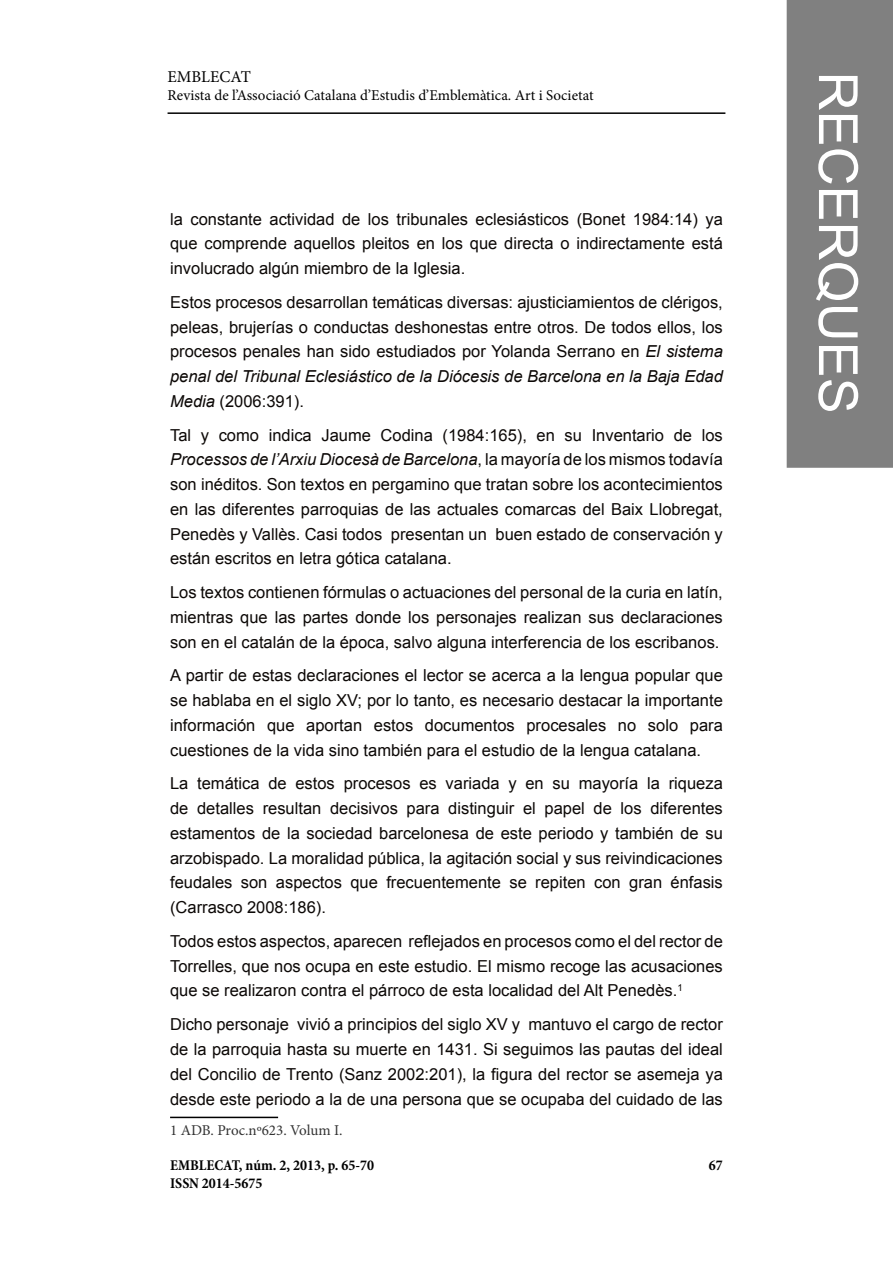
<style>
.page{position:relative;width:893px;height:1263px;background:#fff}
.page>*{position:absolute;margin:0;border:0;box-sizing:border-box;transform-origin:0 0}
.t1{font:54px "Arial";color:#fff}
.Per_defecte{font:16.5px/24.8px "Arial";color:#0c0806;text-align:justify}
.t2{font:16.5px "Minion Pro";color:#000}
.t3{font:15px "Minion Pro";color:#000}
.t4{font:700 condensed 15px "Minion Pro";color:#000}
.t5{font:15px "Minion Pro";color:#333}
.s1{font-style:italic}
</style>
<div class="page">
<div style="left:787px;top:0;width:106px;height:468px;background:#808080"></div>
<hr style="left:168px;top:112px;width:557px;height:2px;background:#000">
<hr style="left:170px;top:1117px;width:108px;height:1px;background:#000">
<p class="t2" style="left:168px;top:65px;width:85px">EMBLECAT</p>
<p class="t3" style="left:168px;top:85px;width:428px">Revista de l’Associació Catalana d’Estudis d’Emblemàtica. Art i Societat</p>
<p class="Per_defecte" style="left:170px;top:207px;width:554px">la constante actividad de los tribunales eclesiásticos (Bonet 1984:14) ya que comprende aquellos pleitos en los que directa o indirectamente está involucrado algún miembro de la Iglesia.</p>
<p class="Per_defecte" style="left:170px;top:290px;width:554px">Estos procesos desarrollan temáticas diversas: ajusticiamientos de clérigos, peleas, brujerías o conductas deshonestas entre otros. De todos ellos, los procesos penales han sido estudiados por Yolanda Serrano en <span class="s1">El sistema penal del Tribunal Eclesiástico de la Diócesis de Barcelona en la Baja Edad Media</span> (2006:391).</p>
<p class="Per_defecte" style="left:170px;top:423px;width:554px">Tal y como indica Jaume Codina (1984:165), en su Inventario de los <span class="s1">Processos de l’Arxiu Diocesà de Barcelona</span>, la mayoría de los mismos todavía son inéditos. Son textos en pergamino que tratan sobre los acontecimientos en las diferentes parroquias de las actuales comarcas del Baix Llobregat, Penedès y Vallès. Casi todos presentan un buen estado de conservación y están escritos en letra gótica catalana.</p>
<p class="Per_defecte" style="left:170px;top:580px;width:554px">Los textos contienen fórmulas o actuaciones del personal de la curia en latín, mientras que las partes donde los personajes realizan sus declaraciones son en el catalán de la época, salvo alguna interferencia de los escribanos.</p>
<p class="Per_defecte" style="left:170px;top:663px;width:554px">A partir de estas declaraciones el lector se acerca a la lengua popular que se hablaba en el siglo XV; por lo tanto, es necesario destacar la importante información que aportan estos documentos procesales no solo para cuestiones de la vida sino también para el estudio de la lengua catalana.</p>
<p class="Per_defecte" style="left:170px;top:771px;width:554px">La temática de estos procesos es variada y en su mayoría la riqueza de detalles resultan decisivos para distinguir el papel de los diferentes estamentos de la sociedad barcelonesa de este periodo y también de su arzobispado. La moralidad pública, la agitación social y sus reivindicaciones feudales son aspectos que frecuentemente se repiten con gran énfasis (Carrasco 2008:186).</p>
<p class="Per_defecte" style="left:170px;top:929px;width:554px">Todos estos aspectos, aparecen reflejados en procesos como el del rector de Torrelles, que nos ocupa en este estudio. El mismo recoge las acusaciones que se realizaron contra el párroco de esta localidad del Alt Penedès.<sup>1</sup></p>
<p class="Per_defecte" style="left:170px;top:1012px;width:554px">Dicho personaje vivió a principios del siglo XV y mantuvo el cargo de rector de la parroquia hasta su muerte en 1431. Si seguimos las pautas del ideal del Concilio de Trento (Sanz 2002:201), la figura del rector se asemeja ya desde este periodo a la de una persona que se ocupaba del cuidado de las</p>
<p class="t5" style="left:170px;top:1120px;width:174px">1 ADB. Proc.nº623. Volum I.</p>
<p class="t4" style="left:170px;top:1155px;width:206px">EMBLECAT, núm. 2, 2013, p. 65-70</p>
<p class="t4" style="left:709px;top:1155px;width:15px">67</p>
<p class="t4" style="left:170px;top:1173px;width:94px">ISSN 2014-5675</p>
<h1 class="t1" style="left:873px;top:72px;width:344px;rotate:90deg">RECERQUES</h1>
</div>
